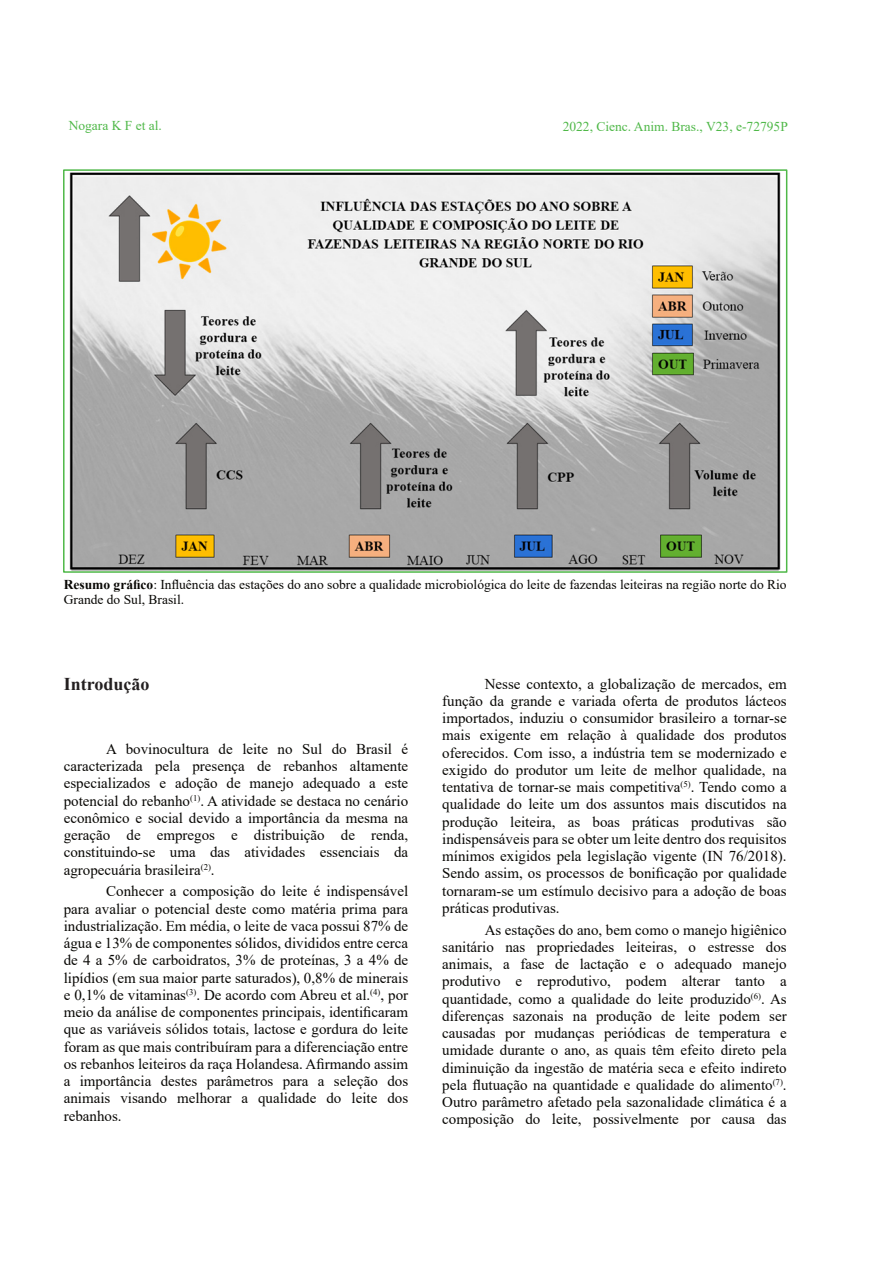
<style>
.page{position:relative;width:893px;height:1263px;background:#fff}
.page>*{position:absolute;margin:0;border:0;box-sizing:border-box;transform-origin:0 0}
.t1{font:700 18px "Times New Roman";color:#231f20}
.t2{font:15px/17.2px "Times New Roman";color:#080704;text-align:justify}
.t3{font:13.5px/14.9px "Times New Roman";color:#080704}
.t4{font:13.5px "Times New Roman";color:#4fb848}
.s1{font-weight:700}
</style>
<div class="page">
<img style="left:69px;top:172px;width:712px;height:398px">
<div style="left:63px;top:169px;width:724px;height:404px;border:2px solid #4fb848"></div>
<p class="t4" style="left:69px;top:121px;width:95px">Nogara K F et al.</p>
<p class="t4" style="left:563px;top:122px;width:227px">2022, Cienc. Anim. Bras., V23, e-72795P</p>
<p class="t3" style="left:64px;top:578px;width:724px"><span class="s1">Resumo gráfico</span>: Influência das estações do ano sobre a qualidade microbiológica do leite de fazendas leiteiras na região norte do Rio<br>Grande do Sul, Brasil.</p>
<p class="t1" style="left:64px;top:678px;width:87px">Introdução</p>
<p class="t2" style="left:64px;top:742px;width:346px;text-indent:43px">A bovinocultura de leite no Sul do Brasil é caracterizada pela presença de rebanhos altamente especializados e adoção de manejo adequado a este potencial do rebanho<sup>(1)</sup>. A atividade se destaca no cenário econômico e social devido a importância da mesma na geração de empregos e distribuição de renda, constituindo-se uma das atividades essenciais da agropecuária brasileira<sup>(2)</sup>.</p>
<p class="t2" style="left:64px;top:884px;width:346px;text-indent:43px">Conhecer a composição do leite é indispensável para avaliar o potencial deste como matéria prima para industrialização. Em média, o leite de vaca possui 87% de água e 13% de componentes sólidos, divididos entre cerca de 4 a 5% de carboidratos, 3% de proteínas, 3 a 4% de lipídios (em sua maior parte saturados), 0,8% de minerais e 0,1% de vitaminas<sup>(3)</sup>. De acordo com Abreu et al.<sup>(4)</sup>, por meio da análise de componentes principais, identificaram que as variáveis sólidos totais, lactose e gordura do leite foram as que mais contribuíram para a diferenciação entre os rebanhos leiteiros da raça Holandesa. Afirmando assim a importância destes parâmetros para a seleção dos animais visando melhorar a qualidade do leite dos rebanhos.</p>
<p class="t2" style="left:442px;top:676px;width:346px;text-indent:43px">Nesse contexto, a globalização de mercados, em função da grande e variada oferta de produtos lácteos importados, induziu o consumidor brasileiro a tornar-se mais exigente em relação à qualidade dos produtos oferecidos. Com isso, a indústria tem se modernizado e exigido do produtor um leite de melhor qualidade, na tentativa de tornar-se mais competitiva<sup>(5)</sup>. Tendo como a qualidade do leite um dos assuntos mais discutidos na produção leiteira, as boas práticas produtivas são indispensáveis para se obter um leite dentro dos requisitos mínimos exigidos pela legislação vigente (IN 76/2018).<br>Sendo assim, os processos de bonificação por qualidade tornaram-se um estímulo decisivo para a adoção de boas práticas produtivas.</p>
<p class="t2" style="left:442px;top:922px;width:346px;text-indent:43px">As estações do ano, bem como o manejo higiênico sanitário nas propriedades leiteiras, o estresse dos animais, a fase de lactação e o adequado manejo produtivo e reprodutivo, podem alterar tanto a quantidade, como a qualidade do leite produzido<sup>(6)</sup>. As diferenças sazonais na produção de leite podem ser causadas por mudanças periódicas de temperatura e umidade durante o ano, as quais têm efeito direto pela diminuição da ingestão de matéria seca e efeito indireto pela flutuação na quantidade e qualidade do alimento<sup>(7)</sup>.<br>Outro parâmetro afetado pela sazonalidade climática é a composição do leite, possivelmente por causa das</p>
</div>
